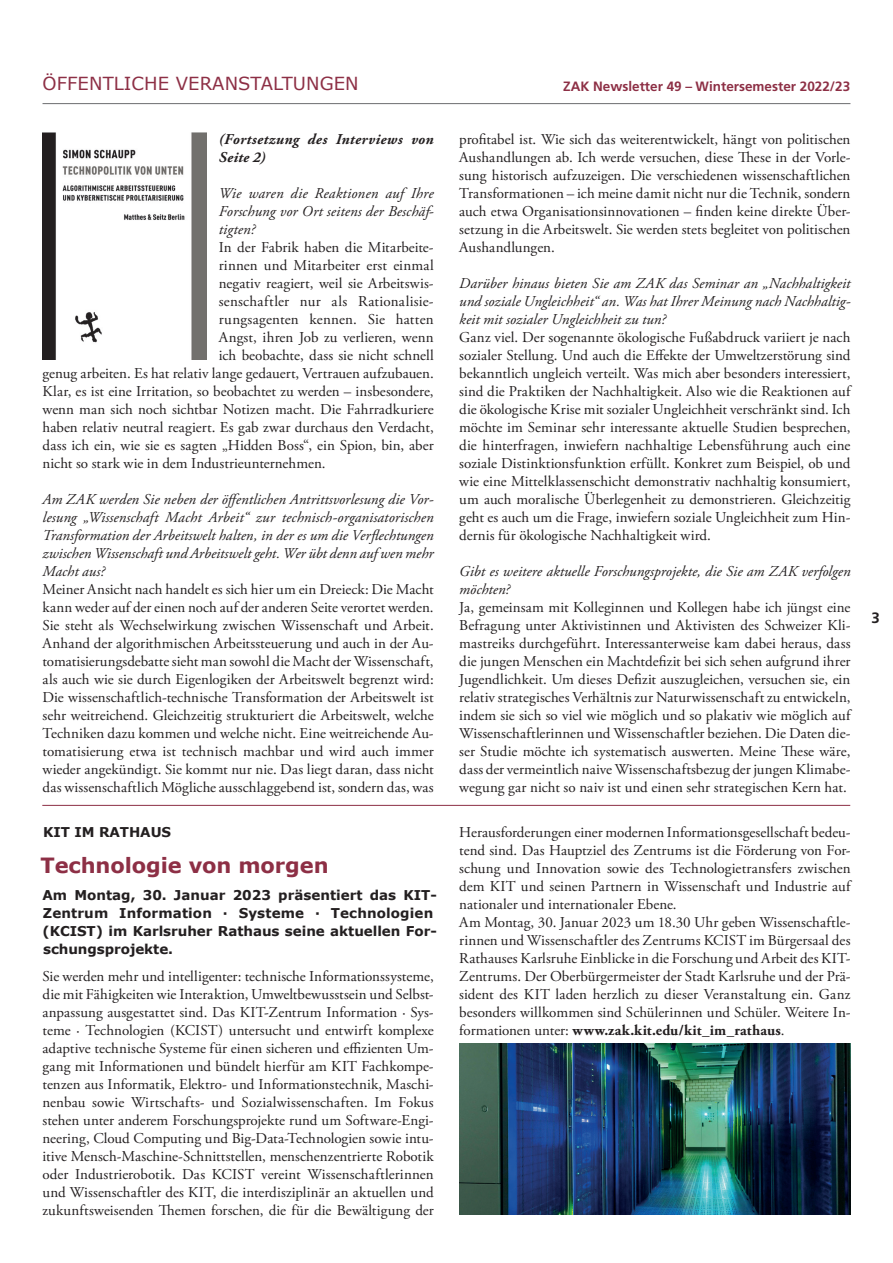
<style>
.page{position:relative;width:893px;height:1263px;background:#fff}
.page>*{position:absolute;margin:0;border:0;box-sizing:border-box;transform-origin:0 0}
.t1{font:700 21px "Verdana";letter-spacing:-.005em;color:#8d2f45}
.t2{font:18px "Verdana";letter-spacing:.005em;color:#8d2f45}
.t3{font:15px/18px "Adobe Garamond Pro";letter-spacing:.005em;color:#231f20;text-align:justify}
.t4{font:italic 15px/18px "Adobe Garamond Pro";letter-spacing:.005em;color:#231f20;text-align:justify}
.t5{font:italic 700 15px/18px "Adobe Garamond Pro";letter-spacing:.025em;color:#231f20}
.t6{font:700 15px "Frutiger LT Std";color:#231f20}
.t7{font:700 13.5px/18px "Verdana";color:#231f20}
.t8{font:700 13.5px "Frutiger LT Std";color:#8d2f45}
.s1{font-weight:700}
</style>
<div class="page">
<img style="left:43px;top:133px;width:163px;height:226px">
<img style="left:460px;top:1044px;width:390px;height:171px">
<hr style="left:43px;top:103px;width:807px;height:1px;background:#6c6d70">
<hr style="left:42px;top:805px;width:808px;height:1px;background:#8d2f45">
<p class="t2" style="left:43px;top:72px;width:318px">ÖFFENTLICHE VERANSTALTUNGEN</p>
<p class="t8" style="left:563px;top:78px;width:288px">ZAK Newsletter 49 – Wintersemester 2022/23</p>
<p class="t5" style="left:219px;top:131px;width:216px">(Fortsetzung des Interviews von<br>Seite 2)</p>
<p class="t4" style="left:219px;top:185px;width:216px">Wie waren die Reaktionen auf Ihre Forschung vor Ort seitens der Beschäf&shy;tigten?</p>
<p class="t3" style="left:219px;top:239px;width:216px">In der Fabrik haben die Mitarbeite-</p>
<p class="t3" style="left:219px;top:257px;width:216px">rinnen und Mitarbeiter erst einmal</p>
<p class="t3" style="left:219px;top:275px;width:216px">negativ reagiert, weil sie Arbeitswis-</p>
<p class="t3" style="left:219px;top:293px;width:216px">senschaftler nur als Rationalisie-</p>
<p class="t3" style="left:219px;top:311px;width:216px">rungsagenten kennen. Sie hatten</p>
<p class="t3" style="left:219px;top:329px;width:216px">Angst, ihren Job zu verlieren, wenn</p>
<p class="t3" style="left:219px;top:347px;width:216px">ich beobachte, dass sie nicht schnell</p>
<p class="t3" style="left:43px;top:365px;width:393px">genug arbeiten. Es hat relativ lange gedauert, Vertrauen aufzubauen.</p>
<p class="t3" style="left:43px;top:383px;width:393px">Klar, es ist eine Irritation, so beobachtet zu werden – insbesondere,</p>
<p class="t3" style="left:43px;top:401px;width:393px">wenn man sich noch sichtbar Notizen macht. Die Fahrradkuriere</p>
<p class="t3" style="left:43px;top:419px;width:393px">haben relativ neutral reagiert. Es gab zwar durchaus den Verdacht,</p>
<p class="t3" style="left:43px;top:437px;width:393px">dass ich ein, wie sie es sagten „Hidden Boss“, ein Spion, bin, aber</p>
<p class="t3" style="left:43px;top:455px;width:285px">nicht so stark wie in dem Industrieunternehmen.</p>
<p class="t4" style="left:43px;top:491px;width:393px">Am ZAK werden Sie neben der öffentlichen Antrittsvorlesung die Vor&shy;lesung „Wissenschaft Macht Arbeit“ zur technisch-organisatorischen Transformation der Arbeitswelt halten, in der es um die Verflechtungen zwischen Wissenschaft und Arbeitswelt geht. Wer übt denn auf wen mehr Macht aus?</p>
<p class="t3" style="left:43px;top:581px;width:393px">Meiner Ansicht nach handelt es sich hier um ein Dreieck: Die Macht kann weder auf der einen noch auf der anderen Seite verortet werden.<br>Sie steht als Wechselwirkung zwischen Wissenschaft und Arbeit.<br>Anhand der algorithmischen Arbeitssteuerung und auch in der Au&shy;tomatisierungsdebatte sieht man sowohl die Macht der Wissenschaft, als auch wie sie durch Eigenlogiken der Arbeitswelt begrenzt wird:<br>Die wissenschaftlich-technische Transformation der Arbeitswelt ist sehr weitreichend. Gleichzeitig strukturiert die Arbeitswelt, welche Techniken dazu kommen und welche nicht. Eine weitreichende Au&shy;tomatisierung etwa ist technisch machbar und wird auch immer wieder angekündigt. Sie kommt nur nie. Das liegt daran, dass nicht das wissenschaftlich Mögliche ausschlaggebend ist, sondern das, was</p>
<p class="t7" style="left:43px;top:823px;width:130px">KIT IM RATHAUS</p>
<h1 class="t1" style="left:40px;top:852px;width:290px">Technologie von morgen</h1>
<p class="t7" style="left:42px;top:886px;width:396px">Am Montag, 30. Januar 2023 präsentiert das KIT-Zentrum Information · Systeme · Technologien (KCIST) im Karlsruher Rathaus seine aktuellen For&shy;schungsprojekte.</p>
<p class="t3" style="left:43px;top:968px;width:393px">Sie werden mehr und intelligenter: technische Informationssysteme, die mit Fähigkeiten wie Interaktion, Umweltbewusstsein und Selbst&shy;anpassung ausgestattet sind. Das KIT-Zentrum Information · Sys&shy;teme · Technologien (KCIST) untersucht und entwirft komplexe adaptive technische Systeme für einen sicheren und effizienten Um&shy;gang mit Informationen und bündelt hierfür am KIT Fachkompe&shy;tenzen aus Informatik, Elektro- und Informationstechnik, Maschi&shy;nenbau sowie Wirtschafts- und Sozialwissenschaften. Im Fokus stehen unter anderem Forschungsprojekte rund um Software-Engi&shy;neering, Cloud Computing und Big-Data-Technologien sowie intu&shy;itive Mensch-Maschine-Schnittstellen, menschenzentrierte Robotik oder Industrierobotik. Das KCIST vereint Wissenschaftlerinnen und Wissenschaftler des KIT, die interdisziplinär an aktuellen und zukunftsweisenden Themen forschen, die für die Bewältigung der</p>
<p class="t3" style="left:459px;top:131px;width:393px">profitabel ist. Wie sich das weiterentwickelt, hängt von politischen Aushandlungen ab. Ich werde versuchen, diese These in der Vorle&shy;sung historisch aufzuzeigen. Die verschiedenen wissenschaftlichen Transformationen – ich meine damit nicht nur die Technik, sondern auch etwa Organisationsinnovationen – finden keine direkte Über&shy;setzung in die Arbeitswelt. Sie werden stets begleitet von politischen Aushandlungen.</p>
<p class="t4" style="left:459px;top:275px;width:393px">Darüber hinaus bieten Sie am ZAK das Seminar an „Nachhaltigkeit und soziale Ungleichheit“ an. Was hat Ihrer Meinung nach Nachhaltig&shy;keit mit sozialer Ungleichheit zu tun?</p>
<p class="t3" style="left:459px;top:329px;width:393px">Ganz viel. Der sogenannte ökologische Fußabdruck variiert je nach sozialer Stellung. Und auch die Effekte der Umweltzerstörung sind bekanntlich ungleich verteilt. Was mich aber besonders interessiert, sind die Praktiken der Nachhaltigkeit. Also wie die Reaktionen auf die ökologische Krise mit sozialer Ungleichheit verschränkt sind. Ich möchte im Seminar sehr interessante aktuelle Studien besprechen, die hinterfragen, inwiefern nachhaltige Lebensführung auch eine soziale Distinktionsfunktion erfüllt. Konkret zum Beispiel, ob und wie eine Mittelklassenschicht demonstrativ nachhaltig konsumiert, um auch moralische Überlegenheit zu demonstrieren. Gleichzeitig geht es auch um die Frage, inwiefern soziale Ungleichheit zum Hin&shy;dernis für ökologische Nachhaltigkeit wird.</p>
<p class="t4" style="left:459px;top:563px;width:393px">Gibt es weitere aktuelle Forschungsprojekte, die Sie am ZAK verfolgen möchten?</p>
<p class="t3" style="left:459px;top:599px;width:393px">Ja, gemeinsam mit Kolleginnen und Kollegen habe ich jüngst eine Befragung unter Aktivistinnen und Aktivisten des Schweizer Kli&shy;mastreiks durchgeführt. Interessanterweise kam dabei heraus, dass die jungen Menschen ein Machtdefizit bei sich sehen aufgrund ihrer Jugendlichkeit. Um dieses Defizit auszugleichen, versuchen sie, ein relativ strategisches Verhältnis zur Naturwissenschaft zu entwickeln, indem sie sich so viel wie möglich und so plakativ wie möglich auf Wissenschaftlerinnen und Wissenschaftler beziehen. Die Daten die&shy;ser Studie möchte ich systematisch auswerten. Meine These wäre, dass der vermeintlich naive Wissenschaftsbezug der jungen Klimabe&shy;wegung gar nicht so naiv ist und einen sehr strategischen Kern hat.</p>
<p class="t3" style="left:459px;top:824px;width:393px;text-align:left">Herausforderungen einer modernen Informationsgesellschaft bedeu&shy;tend sind. Das Hauptziel des Zentrums ist die Förderung von For&shy;schung und Innovation sowie des Technologietransfers zwischen dem KIT und seinen Partnern in Wissenschaft und Industrie auf nationaler und internationaler Ebene.<br>Am Montag, 30. Januar 2023 um 18.30 Uhr geben Wissenschaftle&shy;rinnen und Wissenschaftler des Zentrums KCIST im Bürgersaal des Rathauses Karlsruhe Einblicke in die Forschung und Arbeit des KIT-Zentrums. Der Oberbürgermeister der Stadt Karlsruhe und der Prä&shy;sident des KIT laden herzlich zu dieser Veranstaltung ein. Ganz besonders willkommen sind Schülerinnen und Schüler. Weitere In&shy;formationen unter: <span class="s1">www.zak.kit.edu/kit_im_rathaus</span>.</p>
<p class="t6" style="left:871px;top:609px;width:10px">3</p>
</div>
